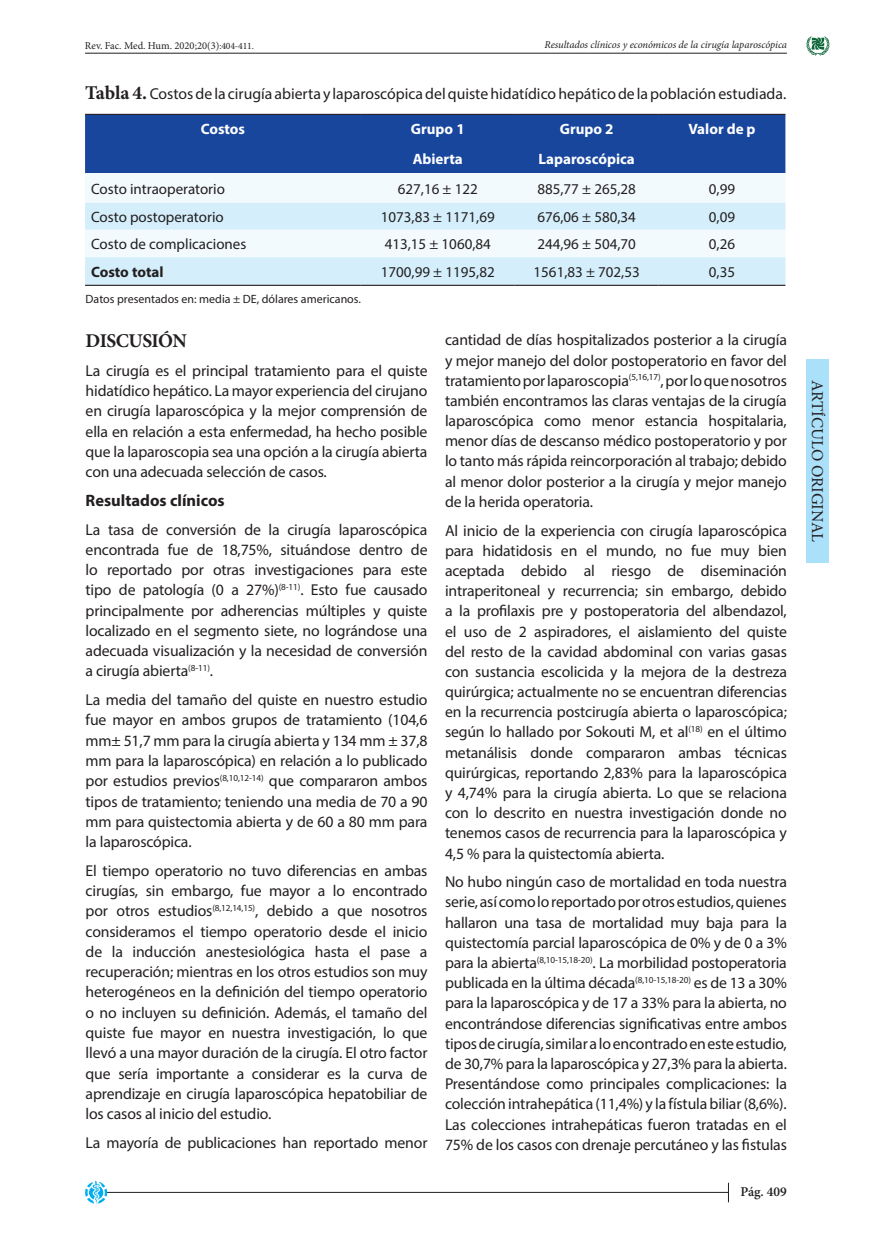
<style>
.page{position:relative;width:872px;height:1234px;background:#fff}
.page>*{position:absolute;margin:0;border:0;box-sizing:border-box;transform-origin:0 0}
.PARRAFO_OK{font:700 19.5px "Minion Pro";letter-spacing:-.03em;color:#231f20}
.PARRAFO_OK-2{font:700 16.5px "Myriad Pro";color:#231f20}
.t1{font:16.5px "Minion Pro";letter-spacing:-.005em;color:#231f20}
.PARRAFO_OK-3{font:15.75px/20.2px "Myriad Pro";letter-spacing:-.01em;color:#231f20;text-align:justify}
.PARRAFO_OK-4{font:15px "Myriad Pro";color:#231f20}
.PARRAFO_OK-5{font:700 15px "Myriad Pro";color:#fff}
.PARRAFO_OK-6{font:700 15px "Myriad Pro";color:#231f20}
.t2{font:600 13.5px "Minion Pro";color:#231f20}
.t3{font:12px "Myriad Pro";color:#231f20}
.t4{font:italic 10.5px "Minion Pro";letter-spacing:-.005em;color:#231f20}
.t5{font:10.5px "Minion Pro";color:#231f20}
.s1{font-size:9.75px}
.s2{font-family:"Minion Pro";font-weight:700;font-size:19.5px}
</style>
<div class="page">
<div style="left:806px;top:359px;width:23px;height:204px;background:#aae0f9"></div>
<hr style="left:85px;top:53px;width:702px;height:1px;background:#231f20">
<svg style="left:806px;top:36px;width:24px;height:20px"></svg>
<hr style="left:106px;top:1191px;width:623px;height:1px;background:#231f20">
<svg style="left:85px;top:1181px;width:23px;height:23px"></svg>
<svg style="left:728px;top:1182px;width:1px;height:19px"></svg>
<div style="left:85px;top:115px;width:700px;height:58px;background:#18469d"></div>
<div style="left:85px;top:173px;width:700px;height:30px;background:#f2fafd"></div>
<svg style="left:85px;top:203px;width:700px;height:82px;fill:#d4effb"></svg>
<hr style="left:85px;top:114px;width:276px;height:1px;background:#231f20">
<hr style="left:361px;top:114px;width:154px;height:1px;background:#231f20">
<hr style="left:515px;top:114px;width:143px;height:1px;background:#231f20">
<hr style="left:658px;top:114px;width:127px;height:1px;background:#231f20">
<hr style="left:85px;top:285px;width:276px;height:1px;background:#231f20">
<hr style="left:361px;top:285px;width:154px;height:1px;background:#231f20">
<hr style="left:515px;top:285px;width:143px;height:1px;background:#231f20">
<hr style="left:658px;top:285px;width:127px;height:1px;background:#231f20">
<p class="t5" style="left:85px;top:38px;width:170px">Rev. Fac. Med. Hum. 2020;20(3)<span class="s1">:404-411.</span></p>
<p class="t4" style="left:544px;top:37px;width:244px">Resultados clínicos y económicos de la cirugía laparoscópica</p>
<p class="PARRAFO_OK-3" style="left:85px;top:84px;width:702px"><span class="s2">Tabla 4.</span> Costos de la cirugía abierta y laparoscópica del quiste hidatídico hepático de la población estudiada.</p>
<p class="PARRAFO_OK-5" style="left:201px;top:119px;width:46px">Costos</p>
<p class="PARRAFO_OK-5" style="left:411px;top:119px;width:55px">Grupo 1</p>
<p class="PARRAFO_OK-5" style="left:560px;top:119px;width:55px">Grupo 2</p>
<p class="PARRAFO_OK-5" style="left:688px;top:119px;width:69px">Valor de p</p>
<p class="PARRAFO_OK-5" style="left:413px;top:149px;width:52px">Abierta</p>
<p class="PARRAFO_OK-5" style="left:538px;top:149px;width:98px">Laparoscópica</p>
<p class="PARRAFO_OK-4" style="left:91px;top:179px;width:135px">Costo intraoperatorio</p>
<p class="PARRAFO_OK-4" style="left:398px;top:179px;width:81px">627,16 ± 122</p>
<p class="PARRAFO_OK-4" style="left:537px;top:179px;width:100px">885,77 ± 265,28</p>
<p class="PARRAFO_OK-4" style="left:709px;top:179px;width:28px">0,99</p>
<p class="PARRAFO_OK-4" style="left:91px;top:207px;width:134px">Costo postoperatorio</p>
<p class="PARRAFO_OK-4" style="left:381px;top:207px;width:115px">1073,83 ± 1171,69</p>
<p class="PARRAFO_OK-4" style="left:537px;top:207px;width:100px">676,06 ± 580,34</p>
<p class="PARRAFO_OK-4" style="left:709px;top:207px;width:28px">0,09</p>
<p class="PARRAFO_OK-4" style="left:91px;top:235px;width:157px">Costo de complicaciones</p>
<p class="PARRAFO_OK-4" style="left:385px;top:235px;width:108px">413,15 ± 1060,84</p>
<p class="PARRAFO_OK-4" style="left:537px;top:235px;width:100px">244,96 ± 504,70</p>
<p class="PARRAFO_OK-4" style="left:709px;top:235px;width:28px">0,26</p>
<p class="PARRAFO_OK-6" style="left:91px;top:262px;width:74px">Costo total</p>
<p class="PARRAFO_OK-4" style="left:381px;top:262px;width:115px">1700,99 ± 1195,82</p>
<p class="PARRAFO_OK-4" style="left:533px;top:262px;width:108px">1561,83 ± 702,53</p>
<p class="PARRAFO_OK-4" style="left:709px;top:262px;width:28px">0,35</p>
<p class="t3" style="left:86px;top:291px;width:277px">Datos presentados en: media ± DE, dólares americanos.</p>
<p class="PARRAFO_OK" style="left:86px;top:327px;width:103px">DISCUSIÓN</p>
<p class="PARRAFO_OK-3" style="left:86px;top:360px;width:343px">La cirugía es el principal tratamiento para el quiste hidatídico hepático. La mayor experiencia del cirujano en cirugía laparoscópica y la mejor comprensión de ella en relación a esta enfermedad, ha hecho posible que la laparoscopia sea una opción a la cirugía abierta con una adecuada selección de casos.</p>
<p class="PARRAFO_OK-2" style="left:86px;top:489px;width:141px">Resultados clínicos</p>
<p class="PARRAFO_OK-3" style="left:86px;top:519px;width:343px">La tasa de conversión de la cirugía laparoscópica encontrada fue de 18,75%, situándose dentro de lo reportado por otras investigaciones para este tipo de patología (0 a 27%)<sup>(8-11)</sup>. Esto fue causado principalmente por adherencias múltiples y quiste localizado en el segmento siete, no lográndose una adecuada visualización y la necesidad de conversión a cirugía abierta<sup>(8-11)</sup>.</p>
<p class="PARRAFO_OK-3" style="left:86px;top:689px;width:343px">La media del tamaño del quiste en nuestro estudio fue mayor en ambos grupos de tratamiento (104,6 mm± 51,7 mm para la cirugía abierta y 134 mm ± 37,8 mm para la laparoscópica) en relación a lo publicado por estudios previos<sup>(8,10,12-14)</sup> que compararon ambos tipos de tratamiento; teniendo una media de 70 a 90 mm para quistectomia abierta y de 60 a 80 mm para la laparoscópica.</p>
<p class="PARRAFO_OK-3" style="left:86px;top:860px;width:343px">El tiempo operatorio no tuvo diferencias en ambas cirugías, sin embargo, fue mayor a lo encontrado por otros estudios<sup>(8,12,14,15)</sup>, debido a que nosotros consideramos el tiempo operatorio desde el inicio de la inducción anestesiológica hasta el pase a recuperación; mientras en los otros estudios son muy heterogéneos en la definición del tiempo operatorio o no incluyen su definición. Además, el tamaño del quiste fue mayor en nuestra investigación, lo que llevó a una mayor duración de la cirugía. El otro factor que sería importante a considerar es la curva de aprendizaje en cirugía laparoscópica hepatobiliar de los casos al inicio del estudio.</p>
<p class="PARRAFO_OK-3" style="left:86px;top:1131px;width:343px">La mayoría de publicaciones han reportado menor</p>
<p class="PARRAFO_OK-3" style="left:445px;top:329px;width:343px">cantidad de días hospitalizados posterior a la cirugía y mejor manejo del dolor postoperatorio en favor del tratamiento por laparoscopia<sup>(5,16,17)</sup>, por lo que nosotros también encontramos las claras ventajas de la cirugía laparoscópica como menor estancia hospitalaria, menor días de descanso médico postoperatorio y por lo tanto más rápida reincorporación al trabajo; debido al menor dolor posterior a la cirugía y mejor manejo de la herida operatoria.</p>
<p class="PARRAFO_OK-3" style="left:445px;top:520px;width:343px">Al inicio de la experiencia con cirugía laparoscópica para hidatidosis en el mundo, no fue muy bien aceptada debido al riesgo de diseminación intraperitoneal y recurrencia; sin embargo, debido a la profilaxis pre y postoperatoria del albendazol, el uso de 2 aspiradores, el aislamiento del quiste del resto de la cavidad abdominal con varias gasas con sustancia escolicida y la mejora de la destreza quirúrgica; actualmente no se encuentran diferencias en la recurrencia postcirugía abierta o laparoscópica; según lo hallado por Sokouti M, et al<sup>(18)</sup> en el último metanálisis donde compararon ambas técnicas quirúrgicas, reportando 2,83% para la laparoscópica y 4,74% para la cirugía abierta. Lo que se relaciona con lo descrito en nuestra investigación donde no tenemos casos de recurrencia para la laparoscópica y 4,5 % para la quistectomía abierta.</p>
<p class="PARRAFO_OK-3" style="left:445px;top:871px;width:343px">No hubo ningún caso de mortalidad en toda nuestra serie, así como lo reportado por otros estudios, quienes hallaron una tasa de mortalidad muy baja para la quistectomía parcial laparoscópica de 0% y de 0 a 3% para la abierta<sup>(8,10-15,18-20)</sup>. La morbilidad postoperatoria publicada en la última década<sup>(8,10-15,18-20)</sup> es de 13 a 30% para la laparoscópica y de 17 a 33% para la abierta, no encontrándose diferencias significativas entre ambos tipos de cirugía, similar a lo encontrado en este estudio, de 30,7% para la laparoscópica y 27,3% para la abierta.<br>Presentándose como principales complicaciones: la colección intrahepática (11,4%) y la fístula biliar (8,6%).<br>Las colecciones intrahepáticas fueron tratadas en el 75% de los casos con drenaje percutáneo y las fistulas</p>
<p class="t2" style="left:740px;top:1181px;width:48px">Pág. 409</p>
<p class="t1" style="left:828px;top:380px;width:163px;rotate:90deg">ARTÍCULO ORIGINAL</p>
</div>
